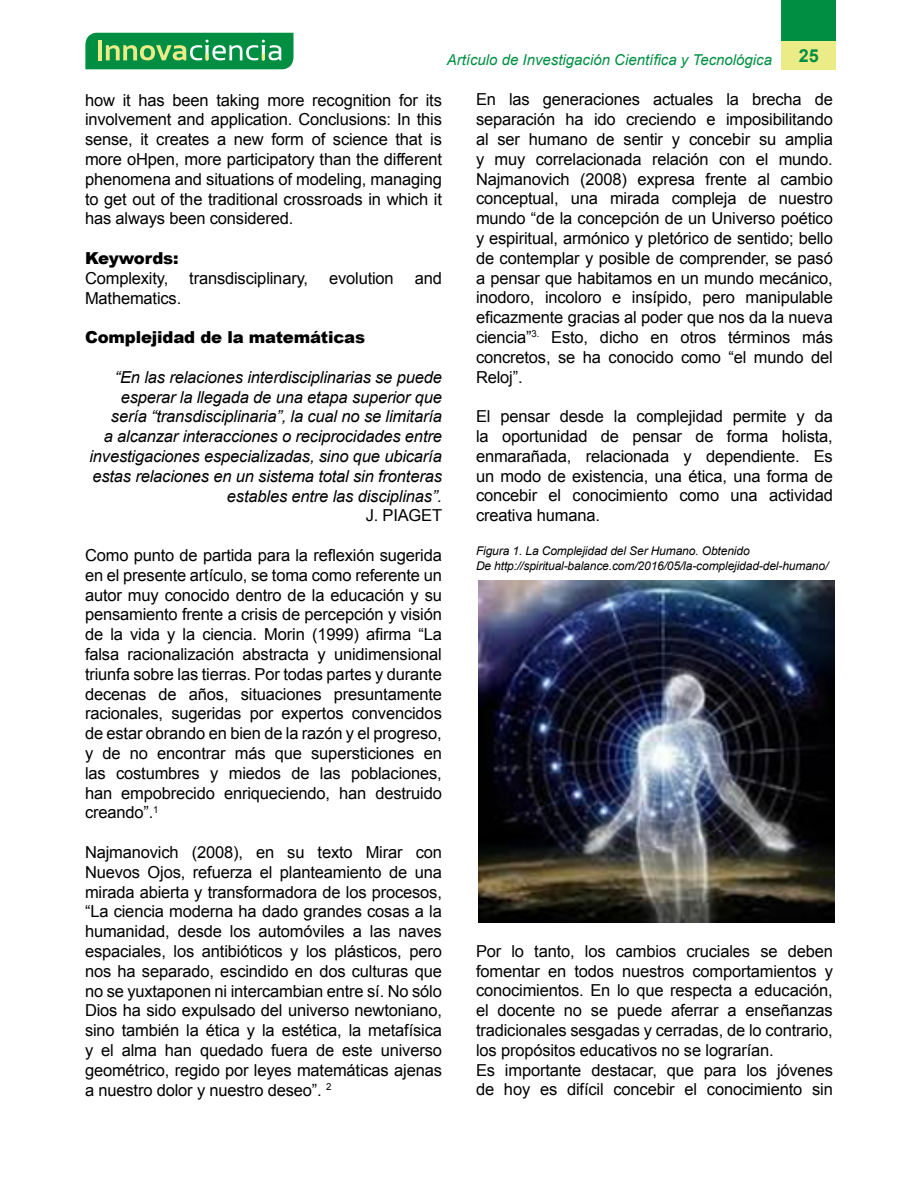
<style>
.page{position:relative;width:918px;height:1188px;background:#fff}
.page>*{position:absolute;margin:0;border:0;box-sizing:border-box;transform-origin:0 0}
.t1{font:700 18px "Arial";color:#008f42}
.t2{font:16.5px/19.8px "Arial";letter-spacing:-.01em;color:#000;text-align:justify}
.t3{font:italic 16.5px/19.8px "Arial";letter-spacing:-.01em;color:#000;text-align:right}
.t4{font:900 16.5px "Arial";letter-spacing:-.01em;color:#000}
.t5{font:italic 15px "Arial";color:#008f42}
.t6{font:italic 12px/14.4px "Arial";letter-spacing:-.01em;color:#000}
</style>
<div class="page">
<div style="left:782px;top:0;width:54px;height:60px;background:#008f42"></div>
<div style="left:782px;top:41px;width:54px;height:28px;background:#ebeb87"></div>
<svg style="left:85px;top:33px;width:209px;height:36px;background:#2ba157"></svg>
<img style="left:478px;top:580px;width:356px;height:343px">
<p class="t5" style="left:447px;top:50px;width:327px">Artículo de Investigación Científica y Tecnológica</p>
<p class="t1" style="left:799px;top:44px;width:22px">25</p>
<p class="t2" style="left:85px;top:90px;width:358px">how it has been taking more recognition for its involvement and application. Conclusions: In this sense, it creates a new form of science that is more oHpen, more participatory than the different phenomena and situations of modeling, managing to get out of the traditional crossroads in which it has always been considered.</p>
<p class="t4" style="left:85px;top:246px;width:95px">Keywords:</p>
<p class="t2" style="left:85px;top:268px;width:85px">Complexity,</p>
<p class="t2" style="left:189px;top:268px;width:120px">transdisciplinary,</p>
<p class="t2" style="left:329px;top:268px;width:66px">evolution</p>
<p class="t2" style="left:415px;top:268px;width:29px">and</p>
<p class="t2" style="left:85px;top:288px;width:98px">Mathematics.</p>
<p class="t4" style="left:85px;top:325px;width:282px">Complejidad de la matemáticas</p>
<p class="t3" style="left:89px;top:367px;width:354px">“En las relaciones interdisciplinarias se puede esperar la llegada de una etapa superior que sería “transdisciplinaria”, la cual no se limitaría<br>a alcanzar interacciones o reciprocidades entre investigaciones especializadas, sino que ubicaría estas relaciones en un sistema total sin fronteras estables entre las disciplinas”.</p>
<p class="t2" style="left:366px;top:506px;width:78px">J. PIAGET</p>
<p class="t2" style="left:85px;top:545px;width:358px">Como punto de partida para la reflexión sugerida en el presente artículo, se toma como referente un autor muy conocido dentro de la educación y su pensamiento frente a crisis de percepción y visión de la vida y la ciencia. Morin (1999) afirma “La falsa racionalización abstracta y unidimensional triunfa sobre las tierras. Por todas partes y durante decenas de años, situaciones presuntamente racionales, sugeridas por expertos convencidos de estar obrando en bien de la razón y el progreso, y de no encontrar más que supersticiones en las costumbres y miedos de las poblaciones, han empobrecido enriqueciendo, han destruido creando”.<sup>1</sup></p>
<p class="t2" style="left:85px;top:842px;width:358px">Najmanovich (2008), en su texto Mirar con Nuevos Ojos, refuerza el planteamiento de una mirada abierta y transformadora de los procesos, “La ciencia moderna ha dado grandes cosas a la humanidad, desde los automóviles a las naves espaciales, los antibióticos y los plásticos, pero nos ha separado, escindido en dos culturas que no se yuxtaponen ni intercambian entre sí. No sólo Dios ha sido expulsado del universo newtoniano, sino también la ética y la estética, la metafísica y el alma han quedado fuera de este universo geométrico, regido por leyes matemáticas ajenas a nuestro dolor y nuestro deseo”. <sup>2</sup></p>
<p class="t2" style="left:476px;top:90px;width:358px">En las generaciones actuales la brecha de separación ha ido creciendo e imposibilitando al ser humano de sentir y concebir su amplia y muy correlacionada relación con el mundo.<br>Najmanovich (2008) expresa frente al cambio conceptual, una mirada compleja de nuestro mundo “de la concepción de un Universo poético y espiritual, armónico y pletórico de sentido; bello de contemplar y posible de comprender, se pasó a pensar que habitamos en un mundo mecánico, inodoro, incoloro e insípido, pero manipulable eficazmente gracias al poder que nos da la nueva ciencia”<sup>3.</sup> Esto, dicho en otros términos más concretos, se ha conocido como “el mundo del Reloj”.</p>
<p class="t2" style="left:476px;top:407px;width:358px">El pensar desde la complejidad permite y da la oportunidad de pensar de forma holista, enmarañada, relacionada y dependiente. Es un modo de existencia, una ética, una forma de concebir el conocimiento como una actividad creativa humana.</p>
<p class="t6" style="left:476px;top:544px;width:354px">Figura 1. La Complejidad del Ser Humano. Obtenido<br>De http://spiritual-balance.com/2016/05/la-complejidad-del-humano/</p>
<p class="t2" style="left:476px;top:941px;width:358px;text-align:left">Por lo tanto, los cambios cruciales se deben fomentar en todos nuestros comportamientos y conocimientos. En lo que respecta a educación, el docente no se puede aferrar a enseñanzas tradicionales sesgadas y cerradas, de lo contrario, los propósitos educativos no se lograrían.<br>Es importante destacar, que para los jóvenes de hoy es difícil concebir el conocimiento sin</p>
</div>
